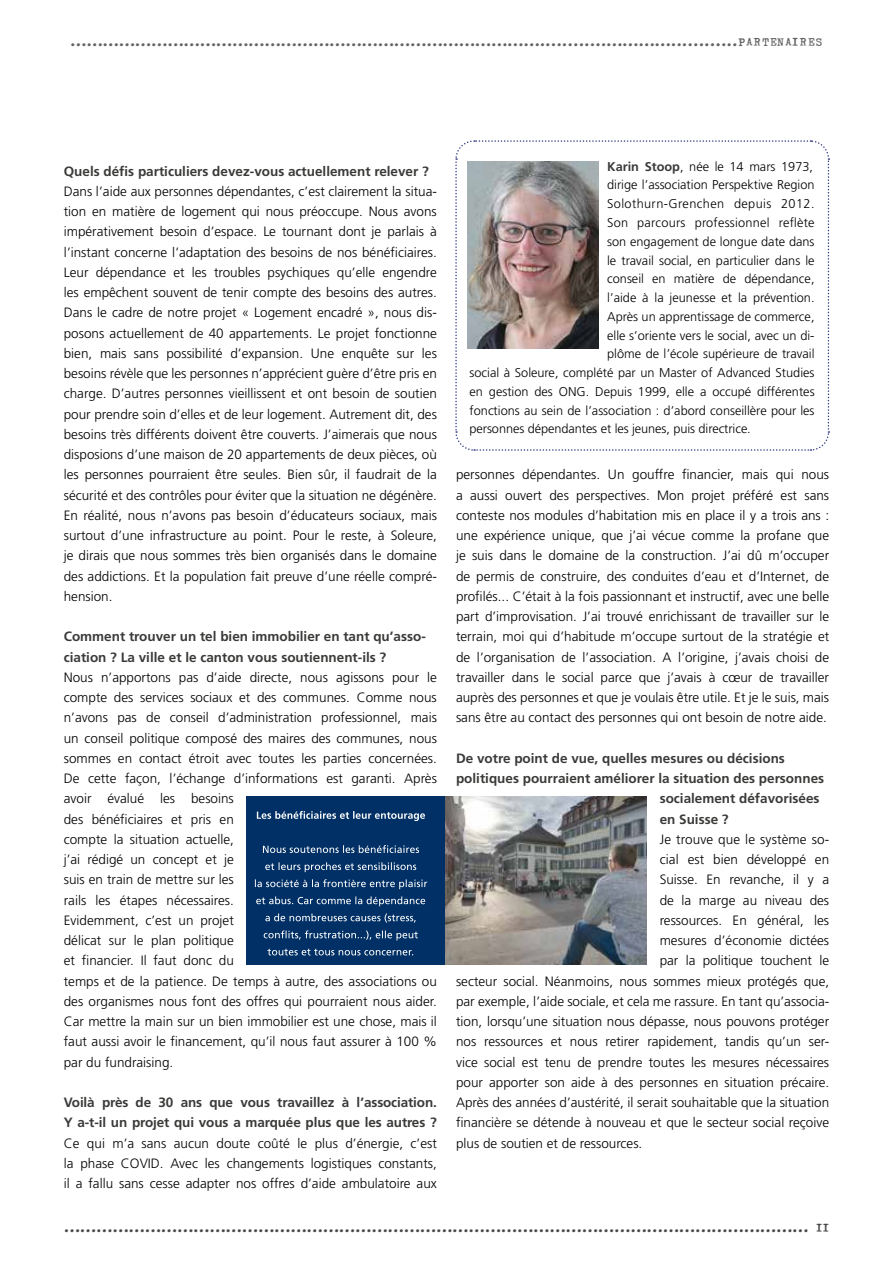
<style>
.page{position:relative;width:893px;height:1263px;background:#fff}
.page>*{position:absolute;margin:0;border:0;box-sizing:border-box;transform-origin:0 0}
.t1{font:16.5px "Linotype Typo American";color:#626261}
.t2{font:16.5px "Linotype Typo American";color:#484847}
.t3{font:300 13.5px/20.2px "Frutiger LT Pro";color:#000;text-align:justify}
.t4{font:700 13.5px/20.2px "Frutiger LT Pro";color:#3a3a39}
.t5{font:300 12.75px "Frutiger LT Pro";color:#000}
.t6{font:300 12.75px "Frutiger LT Pro";letter-spacing:.02em;color:#000}
.t7{font:300 12.75px "Frutiger LT Pro";letter-spacing:.03em;color:#000}
.s1{font-weight:700;color:#3a3a39}
</style>
<div class="page">
<svg style="left:455px;top:140px;width:375px;height:311px"></svg>
<img style="left:468px;top:162px;width:131px;height:187px">
<img style="left:445px;top:796px;width:202px;height:169px">
<div style="left:247px;top:796px;width:198px;height:169px;background:#003065"></div>
<svg style="left:267px;top:948px;width:146px;height:7px"></svg>
<svg style="left:264px;top:930px;width:154px;height:10px"></svg>
<svg style="left:265px;top:913px;width:151px;height:10px"></svg>
<svg style="left:256px;top:896px;width:169px;height:10px"></svg>
<svg style="left:255px;top:879px;width:172px;height:10px"></svg>
<svg style="left:265px;top:862px;width:151px;height:10px"></svg>
<svg style="left:263px;top:845px;width:156px;height:8px"></svg>
<svg style="left:257px;top:811px;width:168px;height:10px"></svg>
<p class="t1" style="left:70px;top:34px;width:754px">…………………………………………………………………………….........……………............PARTENAIRES</p>
<p class="t4" style="left:64px;top:161px;width:367px">Quels défis particuliers devez-vous actuellement relever ?</p>
<p class="t3" style="left:64px;top:181px;width:375px">Dans l’aide aux personnes dépendantes, c’est clairement la situa&shy;tion en matière de logement qui nous préoccupe. Nous avons impérativement besoin d’espace. Le tournant dont je parlais à l’instant concerne l’adaptation des besoins de nos bénéficiaires.<br>Leur dépendance et les troubles psychiques qu’elle engendre les empêchent souvent de tenir compte des besoins des autres.<br>Dans le cadre de notre projet « Logement encadré », nous dis&shy;posons actuellement de 40 appartements. Le projet fonctionne bien, mais sans possibilité d’expansion. Une enquête sur les besoins révèle que les personnes n’apprécient guère d’être pris en charge. D’autres personnes vieillissent et ont besoin de soutien pour prendre soin d’elles et de leur logement. Autrement dit, des besoins très différents doivent être couverts. J’aimerais que nous disposions d’une maison de 20 appartements de deux pièces, où les personnes pourraient être seules. Bien sûr, il faudrait de la sécurité et des contrôles pour éviter que la situation ne dégénère.<br>En réalité, nous n’avons pas besoin d’éducateurs sociaux, mais surtout d’une infrastructure au point. Pour le reste, à Soleure, je dirais que nous sommes très bien organisés dans le domaine des addictions. Et la population fait preuve d’une réelle compré&shy;hension.</p>
<p class="t4" style="left:64px;top:626px;width:364px">Comment trouver un tel bien immobilier en tant qu’asso&shy;ciation ? La ville et le canton vous soutiennent-ils ?</p>
<p class="t3" style="left:64px;top:667px;width:375px;text-align:left">Nous n’apportons pas d’aide directe, nous agissons pour le compte des services sociaux et des communes. Comme nous n’avons pas de conseil d’administration professionnel, mais un conseil politique composé des maires des communes, nous sommes en contact étroit avec toutes les parties concernées.<br>De cette façon, l’échange d’informations est garanti. Après avoir évalué les besoins<br>des bénéficiaires et pris en<br>compte la situation actuelle,<br>j’ai rédigé un concept et je<br>suis en train de mettre sur les<br>rails les étapes nécessaires.<br>Evidemment, c’est un projet<br>délicat sur le plan politique<br>et financier. Il faut donc du<br>temps et de la patience. De temps à autre, des associations ou des organismes nous font des offres qui pourraient nous aider.<br>Car mettre la main sur un bien immobilier est une chose, mais il faut aussi avoir le financement, qu’il nous faut assurer à 100 % par du fundraising.</p>
<p class="t4" style="left:64px;top:1092px;width:375px">Voilà près de 30 ans que vous travaillez à l’association.<br>Y a-t-il un projet qui vous a marquée plus que les autres ?</p>
<p class="t3" style="left:64px;top:1133px;width:375px">Ce qui m’a sans aucun doute coûté le plus d’énergie, c’est la phase COVID. Avec les changements logistiques constants, il a fallu sans cesse adapter nos offres d’aide ambulatoire aux</p>
<p class="t5" style="left:607px;top:159px;width:207px"><span class="s1">Karin Stoop</span>, née le 14 mars 1973,</p>
<p class="t5" style="left:607px;top:178px;width:209px">dirige l’association Perspektive Region</p>
<p class="t7" style="left:607px;top:196px;width:209px">Solothurn-Grenchen depuis 2012.</p>
<p class="t6" style="left:607px;top:215px;width:209px">Son parcours professionnel reflète</p>
<p class="t5" style="left:607px;top:234px;width:209px">son engagement de longue date dans</p>
<p class="t5" style="left:607px;top:253px;width:209px">le travail social, en particulier dans le</p>
<p class="t5" style="left:607px;top:271px;width:209px">conseil en matière de dépendance,</p>
<p class="t5" style="left:607px;top:290px;width:209px">l’aide à la jeunesse et la prévention.</p>
<p class="t5" style="left:607px;top:309px;width:209px">Après un apprentissage de commerce,</p>
<p class="t5" style="left:607px;top:328px;width:209px">elle s’oriente vers le social, avec un di-</p>
<p class="t5" style="left:607px;top:346px;width:209px">plôme de l’école supérieure de travail</p>
<p class="t5" style="left:470px;top:365px;width:346px">social à Soleure, complété par un Master of Advanced Studies</p>
<p class="t5" style="left:470px;top:384px;width:347px">en gestion des ONG. Depuis 1999, elle a occupé différentes</p>
<p class="t5" style="left:470px;top:403px;width:346px">fonctions au sein de l’association : d’abord conseillère pour les</p>
<p class="t5" style="left:470px;top:421px;width:283px">personnes dépendantes et les jeunes, puis directrice.</p>
<p class="t3" style="left:456px;top:465px;width:375px">personnes dépendantes. Un gouffre financier, mais qui nous a aussi ouvert des perspectives. Mon projet préféré est sans conteste nos modules d’habitation mis en place il y a trois ans : une expérience unique, que j’ai vécue comme la profane que je suis dans le domaine de la construction. J’ai dû m’occuper de permis de construire, des conduites d’eau et d’Internet, de profilés... C’était à la fois passionnant et instructif, avec une belle part d’improvisation. J’ai trouvé enrichissant de travailler sur le terrain, moi qui d’habitude m’occupe surtout de la stratégie et de l’organisation de l’association. A l’origine, j’avais choisi de travailler dans le social parce que j’avais à cœur de travailler auprès des personnes et que je voulais être utile. Et je le suis, mais sans être au contact des personnes qui ont besoin de notre aide.</p>
<p class="t4" style="left:456px;top:748px;width:330px">De votre point de vue, quelles mesures ou décisions</p>
<p class="t4" style="left:456px;top:768px;width:370px">politiques pourraient améliorer la situation des personnes</p>
<p class="t4" style="left:660px;top:788px;width:161px">socialement défavorisées</p>
<p class="t4" style="left:660px;top:809px;width:71px">en Suisse ?</p>
<p class="t3" style="left:660px;top:829px;width:171px">Je trouve que le système so-</p>
<p class="t3" style="left:660px;top:849px;width:171px">cial est bien développé en</p>
<p class="t3" style="left:660px;top:870px;width:171px">Suisse. En revanche, il y a</p>
<p class="t3" style="left:660px;top:890px;width:171px">de la marge au niveau des</p>
<p class="t3" style="left:660px;top:910px;width:171px">ressources. En général, les</p>
<p class="t3" style="left:660px;top:930px;width:171px">mesures d’économie dictées</p>
<p class="t3" style="left:660px;top:951px;width:171px">par la politique touchent le</p>
<p class="t3" style="left:456px;top:971px;width:375px">secteur social. Néanmoins, nous sommes mieux protégés que,</p>
<p class="t3" style="left:456px;top:991px;width:375px">par exemple, l’aide sociale, et cela me rassure. En tant qu’associa-</p>
<p class="t3" style="left:456px;top:1011px;width:375px">tion, lorsqu’une situation nous dépasse, nous pouvons protéger</p>
<p class="t3" style="left:456px;top:1032px;width:375px">nos ressources et nous retirer rapidement, tandis qu’un ser-</p>
<p class="t3" style="left:456px;top:1052px;width:375px">vice social est tenu de prendre toutes les mesures nécessaires</p>
<p class="t3" style="left:456px;top:1072px;width:375px">pour apporter son aide à des personnes en situation précaire.</p>
<p class="t3" style="left:456px;top:1092px;width:375px">Après des années d’austérité, il serait souhaitable que la situation</p>
<p class="t3" style="left:456px;top:1113px;width:375px">financière se détende à nouveau et que le secteur social reçoive</p>
<p class="t3" style="left:456px;top:1133px;width:188px">plus de soutien et de ressources.</p>
<p class="t2" style="left:64px;top:1220px;width:767px">………………………………………………………………………………………………………………………… 11</p>
</div>
